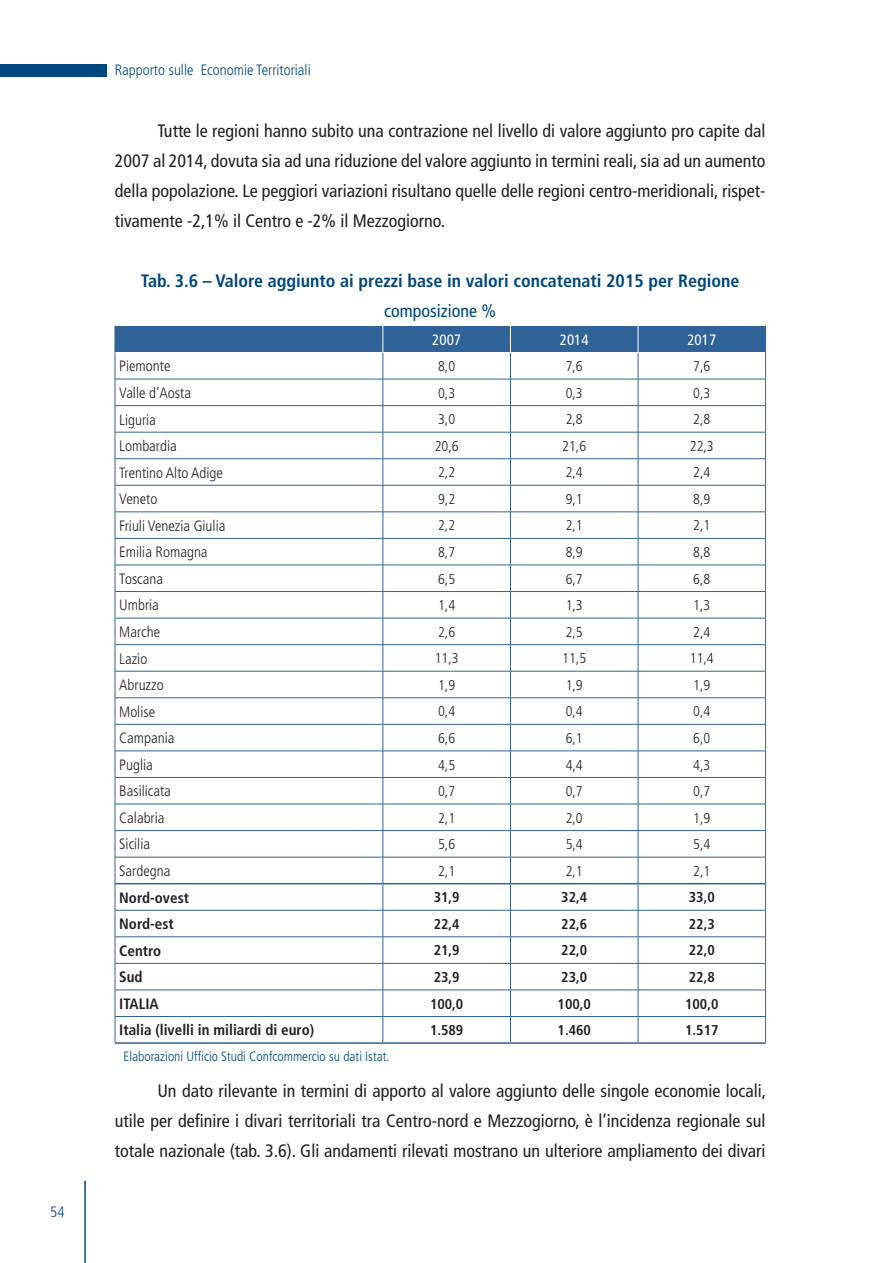
<style>
.page{position:relative;width:893px;height:1263px;background:#fff}
.page>*{position:absolute;margin:0;border:0;box-sizing:border-box;transform-origin:0 0}
.t1{font:condensed 18px/30px "Frutiger LT Std";color:#231f20;text-align:justify}
.t2{font:700 condensed 18px "Frutiger LT Std";color:#00467e}
.t3{font:condensed 18px "Frutiger LT Std";color:#00467e}
.t4{font:300 condensed 15px "Frutiger LT Std";color:#231f20}
.t5{font:700 condensed 15px "Frutiger LT Std";color:#231f20}
.t6{font:300 condensed 15px "Frutiger LT Std";color:#00467e}
.t7{font:condensed 15px "Frutiger LT Std";color:#fff}
.t8{font:300 condensed 14.25px "Frutiger LT Std";color:#231f20}
.t9{font:700 condensed 14.25px "Frutiger LT Std";color:#231f20}
.t10{font:300 condensed 13.5px "Frutiger LT Std";color:#00467e}
</style>
<div class="page">
<hr style="left:84px;top:1181px;width:2px;height:82px;background:#00467e">
<div style="left:0;top:64px;width:106px;height:13px;background:#00467e"></div>
<hr style="left:115px;top:1042px;width:268px;height:2px;background:#306397">
<hr style="left:383px;top:1042px;width:127px;height:2px;background:#306397">
<hr style="left:510px;top:1042px;width:128px;height:2px;background:#306397">
<hr style="left:638px;top:1042px;width:128px;height:2px;background:#306397">
<svg style="left:115px;top:325px;width:651px;height:717px"></svg>
<hr style="left:115px;top:883px;width:268px;height:1px;background:#306397">
<hr style="left:383px;top:883px;width:127px;height:1px;background:#306397">
<hr style="left:510px;top:883px;width:128px;height:1px;background:#306397">
<hr style="left:638px;top:883px;width:127px;height:1px;background:#306397">
<p class="t6" style="left:50px;top:1203px;width:16px">54</p>
<p class="t6" style="left:115px;top:62px;width:197px">Rapporto sulle Economie Territoriali</p>
<p class="t1" style="left:115px;top:116px;width:652px;text-indent:43px">Tutte le regioni hanno subito una contrazione nel livello di valore aggiunto pro capite dal 2007 al 2014, dovuta sia ad una riduzione del valore aggiunto in termini reali, sia ad un aumento della popolazione. Le peggiori variazioni risultano quelle delle regioni centro-meridionali, rispet&shy;tivamente -2,1% il Centro e -2% il Mezzogiorno.</p>
<p class="t2" style="left:141px;top:270px;width:600px">Tab. 3.6 – Valore aggiunto ai prezzi base in valori concatenati 2015 per Regione</p>
<p class="t3" style="left:384px;top:300px;width:113px">composizione %</p>
<p class="t7" style="left:432px;top:331px;width:30px">2007</p>
<p class="t7" style="left:560px;top:331px;width:30px">2014</p>
<p class="t7" style="left:687px;top:331px;width:30px">2017</p>
<p class="t4" style="left:119px;top:358px;width:53px">Piemonte</p>
<p class="t8" style="left:438px;top:358px;width:19px">8,0</p>
<p class="t8" style="left:566px;top:358px;width:19px">7,6</p>
<p class="t8" style="left:693px;top:358px;width:19px">7,6</p>
<p class="t4" style="left:119px;top:384px;width:73px">Valle d'Aosta</p>
<p class="t8" style="left:438px;top:385px;width:19px">0,3</p>
<p class="t8" style="left:566px;top:385px;width:19px">0,3</p>
<p class="t8" style="left:693px;top:385px;width:19px">0,3</p>
<p class="t4" style="left:119px;top:411px;width:38px">Liguria</p>
<p class="t8" style="left:438px;top:411px;width:19px">3,0</p>
<p class="t8" style="left:566px;top:411px;width:19px">2,8</p>
<p class="t8" style="left:693px;top:411px;width:19px">2,8</p>
<p class="t4" style="left:119px;top:437px;width:59px">Lombardia</p>
<p class="t8" style="left:435px;top:438px;width:25px">20,6</p>
<p class="t8" style="left:562px;top:438px;width:25px">21,6</p>
<p class="t8" style="left:690px;top:438px;width:25px">22,3</p>
<p class="t4" style="left:119px;top:464px;width:105px">Trentino Alto Adige</p>
<p class="t8" style="left:438px;top:464px;width:19px">2,2</p>
<p class="t8" style="left:566px;top:464px;width:19px">2,4</p>
<p class="t8" style="left:693px;top:464px;width:19px">2,4</p>
<p class="t4" style="left:119px;top:490px;width:40px">Veneto</p>
<p class="t8" style="left:438px;top:491px;width:19px">9,2</p>
<p class="t8" style="left:566px;top:491px;width:19px">9,1</p>
<p class="t8" style="left:693px;top:491px;width:19px">8,9</p>
<p class="t4" style="left:119px;top:517px;width:108px">Friuli Venezia Giulia</p>
<p class="t8" style="left:438px;top:517px;width:19px">2,2</p>
<p class="t8" style="left:566px;top:517px;width:19px">2,1</p>
<p class="t8" style="left:693px;top:517px;width:19px">2,1</p>
<p class="t4" style="left:119px;top:544px;width:90px">Emilia Romagna</p>
<p class="t8" style="left:438px;top:544px;width:19px">8,7</p>
<p class="t8" style="left:566px;top:544px;width:19px">8,9</p>
<p class="t8" style="left:693px;top:544px;width:19px">8,8</p>
<p class="t4" style="left:119px;top:570px;width:45px">Toscana</p>
<p class="t8" style="left:438px;top:571px;width:19px">6,5</p>
<p class="t8" style="left:566px;top:571px;width:19px">6,7</p>
<p class="t8" style="left:693px;top:571px;width:19px">6,8</p>
<p class="t4" style="left:119px;top:597px;width:41px">Umbria</p>
<p class="t8" style="left:438px;top:597px;width:19px">1,4</p>
<p class="t8" style="left:566px;top:597px;width:19px">1,3</p>
<p class="t8" style="left:693px;top:597px;width:19px">1,3</p>
<p class="t4" style="left:119px;top:623px;width:42px">Marche</p>
<p class="t8" style="left:438px;top:624px;width:19px">2,6</p>
<p class="t8" style="left:566px;top:624px;width:19px">2,5</p>
<p class="t8" style="left:693px;top:624px;width:19px">2,4</p>
<p class="t4" style="left:119px;top:650px;width:30px">Lazio</p>
<p class="t8" style="left:435px;top:650px;width:25px">11,3</p>
<p class="t8" style="left:562px;top:650px;width:25px">11,5</p>
<p class="t8" style="left:690px;top:650px;width:25px">11,4</p>
<p class="t4" style="left:119px;top:676px;width:46px">Abruzzo</p>
<p class="t8" style="left:438px;top:677px;width:19px">1,9</p>
<p class="t8" style="left:566px;top:677px;width:19px">1,9</p>
<p class="t8" style="left:693px;top:677px;width:19px">1,9</p>
<p class="t4" style="left:119px;top:703px;width:37px">Molise</p>
<p class="t8" style="left:438px;top:703px;width:19px">0,4</p>
<p class="t8" style="left:566px;top:703px;width:19px">0,4</p>
<p class="t8" style="left:693px;top:703px;width:19px">0,4</p>
<p class="t4" style="left:119px;top:729px;width:57px">Campania</p>
<p class="t8" style="left:438px;top:730px;width:19px">6,6</p>
<p class="t8" style="left:566px;top:730px;width:19px">6,1</p>
<p class="t8" style="left:693px;top:730px;width:19px">6,0</p>
<p class="t4" style="left:119px;top:756px;width:35px">Puglia</p>
<p class="t8" style="left:438px;top:756px;width:19px">4,5</p>
<p class="t8" style="left:566px;top:756px;width:19px">4,4</p>
<p class="t8" style="left:693px;top:756px;width:19px">4,3</p>
<p class="t4" style="left:119px;top:783px;width:53px">Basilicata</p>
<p class="t8" style="left:438px;top:783px;width:19px">0,7</p>
<p class="t8" style="left:566px;top:783px;width:19px">0,7</p>
<p class="t8" style="left:693px;top:783px;width:19px">0,7</p>
<p class="t4" style="left:119px;top:809px;width:47px">Calabria</p>
<p class="t8" style="left:438px;top:810px;width:19px">2,1</p>
<p class="t8" style="left:566px;top:810px;width:19px">2,0</p>
<p class="t8" style="left:693px;top:810px;width:19px">1,9</p>
<p class="t4" style="left:119px;top:836px;width:32px">Sicilia</p>
<p class="t8" style="left:438px;top:836px;width:19px">5,6</p>
<p class="t8" style="left:566px;top:836px;width:19px">5,4</p>
<p class="t8" style="left:693px;top:836px;width:19px">5,4</p>
<p class="t4" style="left:119px;top:862px;width:53px">Sardegna</p>
<p class="t8" style="left:438px;top:863px;width:19px">2,1</p>
<p class="t8" style="left:566px;top:863px;width:19px">2,1</p>
<p class="t8" style="left:693px;top:863px;width:19px">2,1</p>
<p class="t5" style="left:119px;top:888px;width:71px">Nord-ovest</p>
<p class="t9" style="left:434px;top:889px;width:27px">31,9</p>
<p class="t9" style="left:561px;top:889px;width:27px">32,4</p>
<p class="t9" style="left:689px;top:889px;width:27px">33,0</p>
<p class="t5" style="left:119px;top:915px;width:56px">Nord-est</p>
<p class="t9" style="left:434px;top:915px;width:27px">22,4</p>
<p class="t9" style="left:561px;top:915px;width:27px">22,6</p>
<p class="t9" style="left:689px;top:915px;width:27px">22,3</p>
<p class="t5" style="left:119px;top:942px;width:44px">Centro</p>
<p class="t9" style="left:434px;top:942px;width:27px">21,9</p>
<p class="t9" style="left:561px;top:942px;width:27px">22,0</p>
<p class="t9" style="left:689px;top:942px;width:27px">22,0</p>
<p class="t5" style="left:119px;top:968px;width:25px">Sud</p>
<p class="t9" style="left:434px;top:968px;width:27px">23,9</p>
<p class="t9" style="left:561px;top:968px;width:27px">23,0</p>
<p class="t9" style="left:689px;top:968px;width:27px">22,8</p>
<p class="t5" style="left:119px;top:995px;width:41px">ITALIA</p>
<p class="t9" style="left:430px;top:995px;width:35px">100,0</p>
<p class="t9" style="left:558px;top:995px;width:35px">100,0</p>
<p class="t9" style="left:685px;top:995px;width:35px">100,0</p>
<p class="t5" style="left:119px;top:1021px;width:196px">Italia (livelli in miliardi di euro)</p>
<p class="t9" style="left:430px;top:1022px;width:35px">1.589</p>
<p class="t9" style="left:558px;top:1022px;width:35px">1.460</p>
<p class="t9" style="left:685px;top:1022px;width:35px">1.517</p>
<p class="t10" style="left:123px;top:1049px;width:268px">Elaborazioni Ufficio Studi Confcommercio su dati Istat.</p>
<p class="t1" style="left:115px;top:1076px;width:653px;text-indent:43px">Un dato rilevante in termini di apporto al valore aggiunto delle singole economie locali, utile per definire i divari territoriali tra Centro-nord e Mezzogiorno, è l’incidenza regionale sul totale nazionale (tab. 3.6). Gli andamenti rilevati mostrano un ulteriore ampliamento dei divari</p>
</div>
